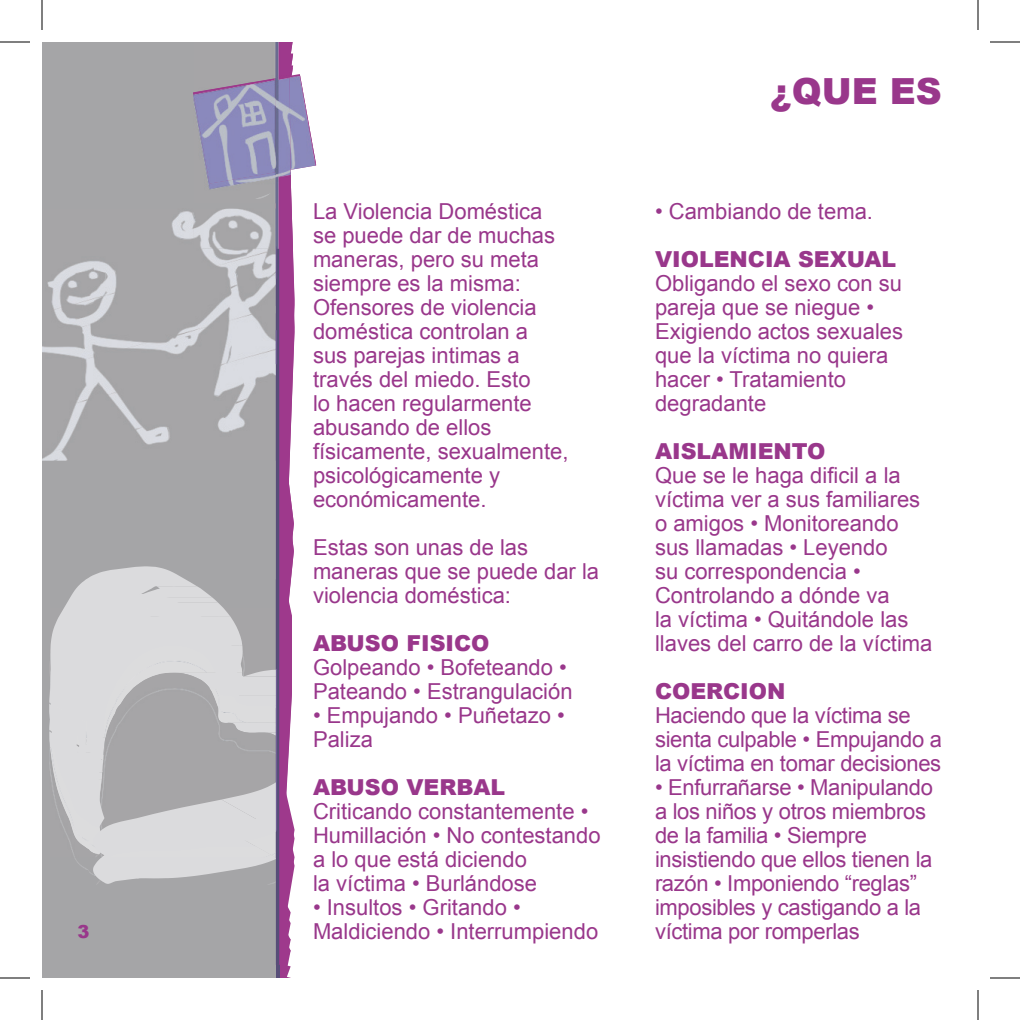
<style>
.page{position:relative;width:1020px;height:1020px;background:#fff}
.page>*{position:absolute;margin:0;border:0;box-sizing:border-box;transform-origin:0 0}
.t1{font:900 36px "Arial";color:#99378b}
.Paragraph_Style_1{font:22px/24px "Arial";color:#99378b}
.t2{font:900 18px "Arial";color:#99378b}
.s1{font-weight:900}
</style>
<div class="page">
<div style="left:42px;top:42px;width:237px;height:936px;background:#a5a5a7"></div>
<svg style="left:49px;top:42px;width:252px;height:936px"></svg>
<img style="left:193px;top:209px;width:83px;height:40px">
<img style="left:193px;top:76px;width:123px;height:108px">
<img style="left:276px;top:42px;width:17px;height:207px">
<hr style="left:0;top:42px;width:30px;height:1px;background:#000">
<hr style="left:990px;top:42px;width:30px;height:1px;background:#000">
<hr style="left:0;top:978px;width:30px;height:1px;background:#000">
<hr style="left:990px;top:978px;width:30px;height:1px;background:#000">
<hr style="left:42px;top:0;width:1px;height:30px;background:#000">
<hr style="left:42px;top:990px;width:1px;height:30px;background:#000">
<hr style="left:978px;top:0;width:1px;height:30px;background:#000">
<hr style="left:978px;top:990px;width:1px;height:30px;background:#000">
<p class="t1" style="left:770px;top:65px;width:173px">¿QUE ES</p>
<p class="Paragraph_Style_1" style="left:655px;top:188px;width:243px;line-height:48px">• Cambiando de tema.<br><span class="s1">VIOLENCIA SEXUAL</span></p>
<p class="Paragraph_Style_1" style="left:655px;top:272px;width:250px">Obligando el sexo con su pareja que se niegue •<br>Exigiendo actos sexuales que la víctima no quiera hacer • Tratamiento degradante</p>
<p class="Paragraph_Style_1" style="left:655px;top:440px;width:279px"><span class="s1">AISLAMIENTO<br></span>Que se le haga dificil a la víctima ver a sus familiares o amigos • Monitoreando sus llamadas • Leyendo<br>su correspondencia •<br>Controlando a dónde va<br>la víctima • Quitándole las llaves del carro de la víctima</p>
<p class="Paragraph_Style_1" style="left:655px;top:680px;width:289px"><span class="s1">COERCION<br></span>Haciendo que la víctima se sienta culpable • Empujando a la víctima en tomar decisiones</p>
<p class="Paragraph_Style_1" style="left:655px;top:776px;width:279px">• Enfurrañarse • Manipulando a los niños y otros miembros de la familia • Siempre insistiendo que ellos tienen la razón • Imponiendo “reglas” imposibles y castigando a la</p>
<p class="Paragraph_Style_1" style="left:313px;top:200px;width:257px">La Violencia Doméstica se puede dar de muchas maneras, pero su meta siempre es la misma:<br>Ofensores de violencia doméstica controlan a<br>sus parejas intimas a través del miedo. Esto<br>lo hacen regularmente abusando de ellos físicamente, sexualmente, psicológicamente y económicamente.</p>
<p class="Paragraph_Style_1" style="left:313px;top:536px;width:288px">Estas son unas de las maneras que se puede dar la violencia doméstica:</p>
<p class="Paragraph_Style_1" style="left:313px;top:632px;width:261px"><span class="s1">ABUSO FISICO<br></span>Golpeando • Bofeteando •<br>Pateando • Estrangulación</p>
<p class="Paragraph_Style_1" style="left:313px;top:704px;width:253px">• Empujando • Puñetazo •<br>Paliza</p>
<p class="Paragraph_Style_1" style="left:313px;top:776px;width:289px"><span class="s1">ABUSO VERBAL<br></span>Criticando constantemente •<br>Humillación • No contestando a lo que está diciendo<br>la víctima • Burlándose</p>
<p class="Paragraph_Style_1" style="left:313px;top:896px;width:287px">• Insultos • Gritando •<br>Maldiciendo • Interrumpiendo</p>
<p class="t2" style="left:77px;top:919px;width:14px">3</p>
<p class="Paragraph_Style_1" style="left:655px;top:920px;width:206px">víctima por romperlas</p>
</div>
